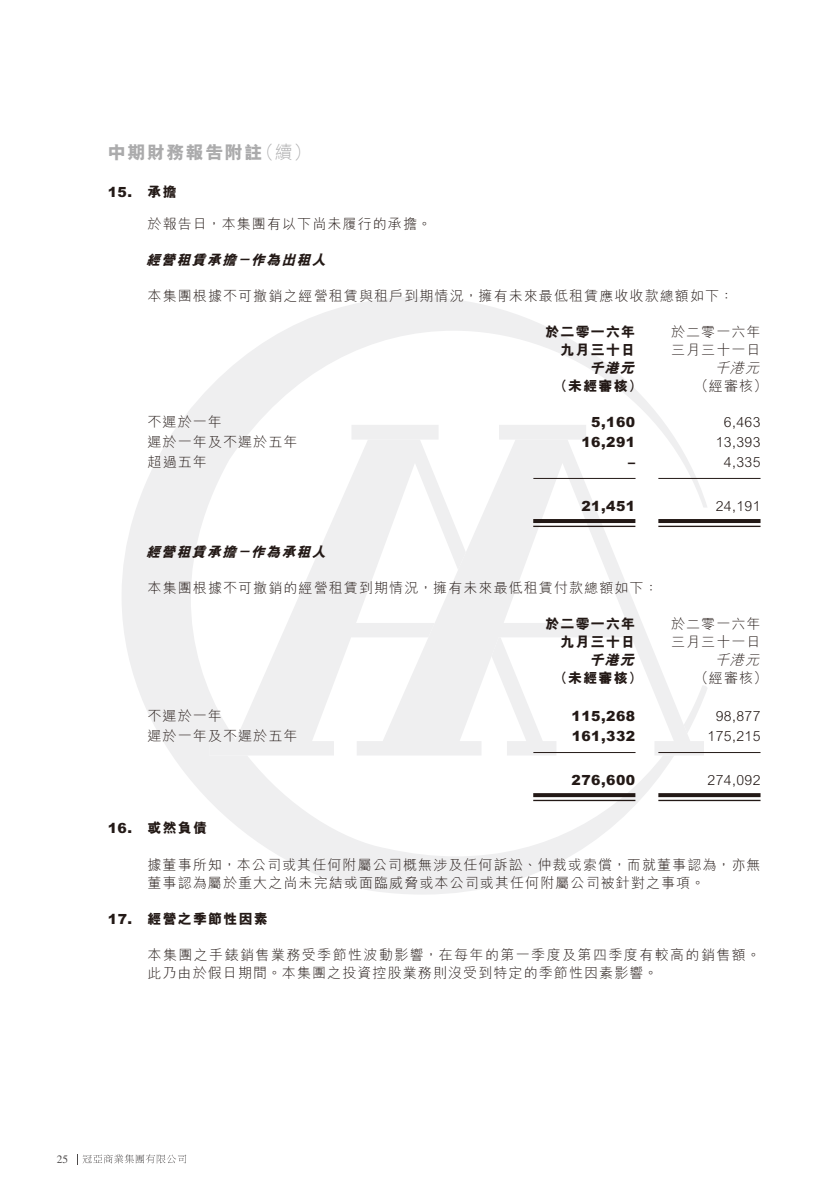
<style>
.page{position:relative;width:840px;height:1191px;background:#fff}
.page>*{position:absolute;margin:0;border:0;box-sizing:border-box;transform-origin:0 0}
.t1{font:800 18px "M Hei HK";letter-spacing:.085em;color:#ababac}
.t2{font:300 18px "M Hei HK";color:#ababac}
.t3{font:300 14px/18px "M Hei HK";letter-spacing:.08em;color:#231916}
.t4{font:300 14px/18px "M Hei HK";letter-spacing:.1em;color:#231916}
.t5{font:800 14px "M Hei HK";letter-spacing:.085em;color:#231916}
.t6{font:900 14px "Arial MT Std";letter-spacing:.035em;color:#231916}
.t7{font:300 14px "Arial MT Std";letter-spacing:.03em;color:#231916}
.t8{font:italic 800 14px "M Hei HK";color:#231916}
.t9{font:italic 300 14px "M Hei HK";color:#231916}
.t10{font:11.4px "Times LT Std";color:#4d4a4a}
</style>
<div class="page">
<svg style="left:122px;top:297px;width:585px;height:597px"></svg>
<svg style="left:209px;top:439px;width:147px;height:316px"></svg>
<svg style="left:351px;top:425px;width:87px;height:14px"></svg>
<svg style="left:356px;top:439px;width:347px;height:316px"></svg>
<svg style="left:498px;top:425px;width:87px;height:14px"></svg>
<svg style="left:77px;top:1154px;width:109px;height:10px"></svg>
<hr style="left:533px;top:478px;width:102px;height:1px;background:#231916">
<hr style="left:658px;top:478px;width:102px;height:1px;background:#231916">
<hr style="left:533px;top:519px;width:102px;height:4px;background:#231916">
<hr style="left:533px;top:526px;width:102px;height:1px;background:#231916">
<hr style="left:658px;top:519px;width:102px;height:4px;background:#231916">
<hr style="left:658px;top:526px;width:102px;height:1px;background:#231916">
<hr style="left:533px;top:752px;width:102px;height:1px;background:#231916">
<hr style="left:658px;top:752px;width:102px;height:1px;background:#231916">
<svg style="left:533px;top:793px;width:102px;height:4px"></svg>
<hr style="left:533px;top:800px;width:102px;height:1px;background:#231916">
<svg style="left:658px;top:793px;width:102px;height:4px"></svg>
<hr style="left:658px;top:800px;width:102px;height:1px;background:#231916">
<p class="t2" style="left:256px;top:140px;width:57px">（續(</p>
<p class="t1" style="left:108px;top:140px;width:156px">中期財務報告附註</p>
<p class="t5" style="left:147px;top:183px;width:31px">承擔</p>
<p class="t6" style="left:108px;top:183px;width:26px">15.</p>
<p class="t3" style="left:147px;top:215px;width:285px">於報告日，本集團有以下尚未履行的承擔。</p>
<p class="t8" style="left:251px;top:251px;width:81px">作為出租人</p>
<p class="t8" style="left:146px;top:251px;width:96px">經營租賃承擔</p>
<p class="t3" style="left:147px;top:287px;width:587px">本集團根據不可撤銷之經營租賃與租戶到期情況，擁有未來最低租賃應收收款總額如下：</p>
<p class="t3" style="left:670px;top:323px;width:91px">於二零一六年</p>
<p class="t8" style="left:236px;top:251px;width:21px">－</p>
<p class="t5" style="left:545px;top:323px;width:91px">於二零一六年</p>
<p class="t6" style="left:108px;top:819px;width:26px">16.</p>
<p class="t6" style="left:108px;top:909px;width:26px">17.</p>
<p class="t5" style="left:560px;top:341px;width:76px">九月三十日</p>
<p class="t3" style="left:670px;top:341px;width:91px">三月三十一日</p>
<p class="t8" style="left:589px;top:359px;width:51px">千港元</p>
<p class="t9" style="left:714px;top:358px;width:51px">千港元</p>
<p class="t5" style="left:553px;top:377px;width:90px">（未經審核）</p>
<p class="t3" style="left:694px;top:377px;width:74px">（經審核(</p>
<p class="t3" style="left:147px;top:413px;width:76px">不遲於一年</p>
<p class="t6" style="left:591px;top:413px;width:45px">5,160</p>
<p class="t7" style="left:723px;top:414px;width:38px">6,463</p>
<p class="t3" style="left:147px;top:433px;width:151px">遲於一年及不遲於五年</p>
<p class="t6" style="left:581px;top:433px;width:55px">16,291</p>
<p class="t7" style="left:715px;top:434px;width:46px">13,393</p>
<p class="t3" style="left:147px;top:453px;width:61px">超過五年</p>
<p class="t6" style="left:628px;top:453px;width:8px">–</p>
<p class="t7" style="left:723px;top:454px;width:38px">4,335</p>
<p class="t6" style="left:581px;top:497px;width:55px">21,451</p>
<p class="t7" style="left:715px;top:498px;width:46px">24,191</p>
<p class="t8" style="left:146px;top:543px;width:96px">經營租賃承擔</p>
<p class="t3" style="left:147px;top:579px;width:511px">本集團根據不可撤銷的經營租賃到期情況，擁有未來最低租賃付款總額如下：</p>
<p class="t8" style="left:251px;top:543px;width:81px">作為承租人</p>
<p class="t8" style="left:236px;top:543px;width:21px">－</p>
<p class="t5" style="left:545px;top:615px;width:91px">於二零一六年</p>
<p class="t3" style="left:670px;top:615px;width:91px">於二零一六年</p>
<p class="t5" style="left:560px;top:633px;width:76px">九月三十日</p>
<p class="t3" style="left:670px;top:633px;width:91px">三月三十一日</p>
<p class="t8" style="left:589px;top:651px;width:51px">千港元</p>
<p class="t9" style="left:714px;top:650px;width:51px">千港元</p>
<p class="t5" style="left:553px;top:669px;width:90px">（未經審核）</p>
<p class="t3" style="left:694px;top:669px;width:74px">（經審核(</p>
<p class="t3" style="left:147px;top:707px;width:76px">不遲於一年</p>
<p class="t6" style="left:571px;top:707px;width:65px">115,268</p>
<p class="t7" style="left:715px;top:708px;width:46px">98,877</p>
<p class="t3" style="left:147px;top:727px;width:151px">遲於一年及不遲於五年</p>
<p class="t6" style="left:571px;top:727px;width:65px">161,332</p>
<p class="t7" style="left:707px;top:728px;width:54px">175,215</p>
<p class="t6" style="left:571px;top:771px;width:65px">276,600</p>
<p class="t7" style="left:707px;top:772px;width:54px">274,092</p>
<p class="t5" style="left:147px;top:819px;width:61px">或然負債</p>
<p class="t3" style="left:147px;top:855px;width:614px">據董事所知，本公司或其任何附屬公司概無涉及任何訴訟、仲裁或索償，而就董事認為，亦無董事認為屬於重大之尚未完結或面臨威脅或本公司或其任何附屬公司被針對之事項。</p>
<p class="t5" style="left:147px;top:909px;width:122px">經營之季節性因素</p>
<p class="t4" style="left:147px;top:944px;width:614px">本集團之手錶銷售業務受季節性波動影響，在每年的第一季度及第四季度有較高的銷售額。此乃由於假日期間。本集團之投資控股業務則沒受到特定的季節性因素影響。</p>
<p class="t10" style="left:57px;top:1152px;width:13px">25</p>
</div>
